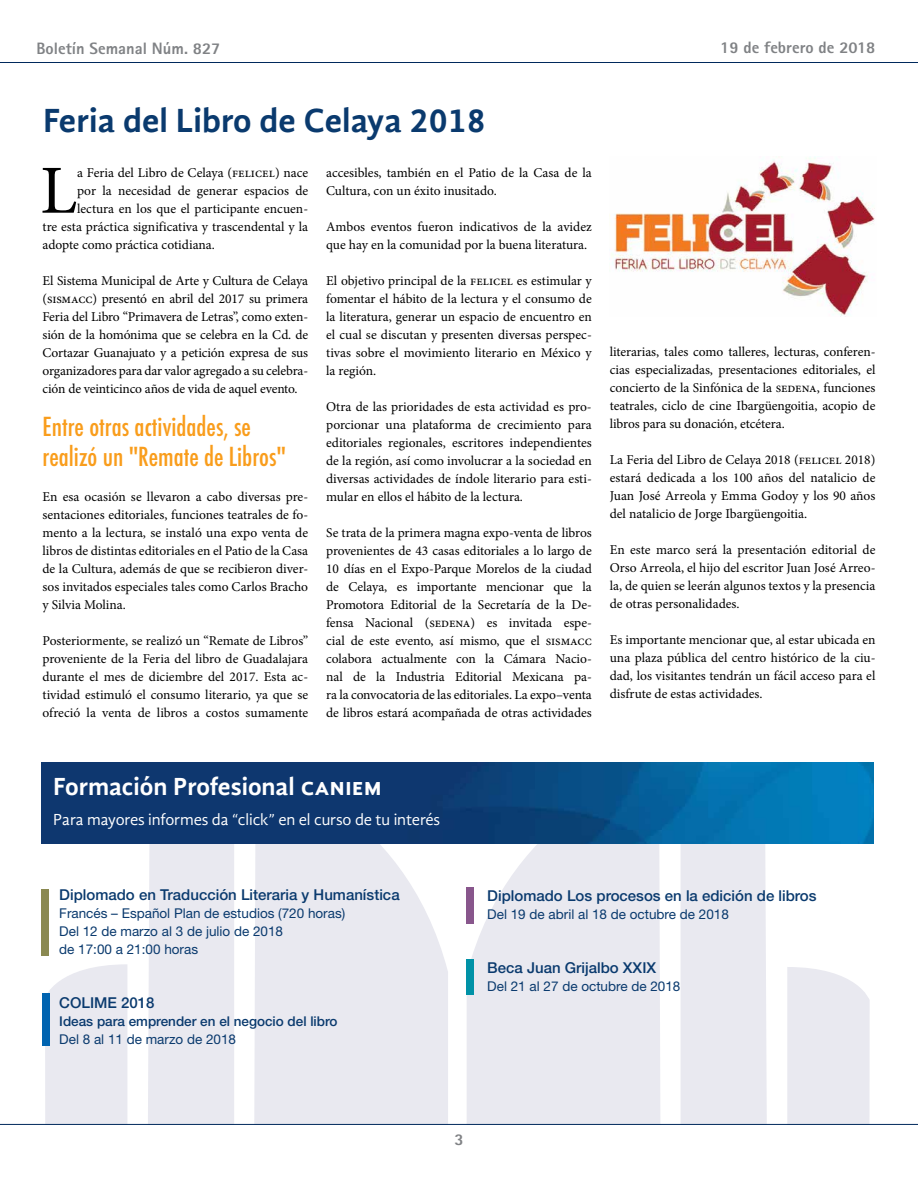
<style>
.page{position:relative;width:918px;height:1188px;background:#fff}
.page>*{position:absolute;margin:0;border:0;box-sizing:border-box;transform-origin:0 0}
.t1{font:68.85px "Minion Pro";color:#000}
.t2{font:700 34.5px "Gandhi Sans";color:#0a3a6e}
.t3{font:500 condensed 25.5px/30px "Futura";color:#f99d1c}
.t4{font:700 25.5px "Gandhi Sans";color:#fff}
.t5{font:16.5px "Gandhi Sans";letter-spacing:-.01em;color:#fff}
.t6{font:800 16.5px "Rotis Sans Serif";color:#808285}
.t7{font:500 15px "Helvetica Neue LT Std";color:#0a3a6e}
.t8{font:13.5px/18px "Minion Pro";letter-spacing:-.005em;color:#000;text-align:justify}
.t9{font:13.5px/18px "Helvetica Neue LT Std";color:#0a3a6e}
.t10{font:500 13.5px "Helvetica Neue LT Std";color:#0a3a6e}
</style>
<div class="page">
<hr style="left:0;top:62px;width:918px;height:1px;background:#00295c">
<svg style="left:768px;top:967px;width:102px;height:157px;fill:#e9e9f0"></svg>
<svg style="left:661px;top:843px;width:107px;height:281px;fill:#e9e9f0"></svg>
<svg style="left:467px;top:843px;width:194px;height:281px;fill:#e9e9f0"></svg>
<svg style="left:45px;top:964px;width:102px;height:160px;fill:#e9e9f0"></svg>
<svg style="left:147px;top:843px;width:107px;height:281px;fill:#e9e9f0"></svg>
<svg style="left:254px;top:843px;width:194px;height:281px;fill:#e9e9f0"></svg>
<img style="left:41px;top:763px;width:833px;height:80px">
<div style="left:41px;top:889px;width:7px;height:67px;background:#8a8951"></div>
<div style="left:43px;top:993px;width:7px;height:53px;background:#0063b0"></div>
<div style="left:466px;top:888px;width:7px;height:36px;background:#88568c"></div>
<div style="left:466px;top:959px;width:7px;height:36px;background:#0092a7"></div>
<img style="left:611px;top:156px;width:264px;height:161px">
<hr style="left:0;top:1124px;width:918px;height:1px;background:#00295c">
<p class="t6" style="left:36px;top:38px;width:185px">Boletín Semanal Núm. 827</p>
<p class="t6" style="left:720px;top:37px;width:157px">19 de febrero de 2018</p>
<h2 class="t2" style="left:43px;top:100px;width:444px">Feria del Libro de Celaya 2018</h2>
<p class="t8" style="left:326px;top:164px;width:267px">accesibles, también en el Patio de la Casa de la<br>Cultura, con un éxito inusitado.</p>
<p class="t8" style="left:326px;top:218px;width:267px">Ambos eventos fueron indicativos de la avidez que hay en la comunidad por la buena literatura.</p>
<p class="t8" style="left:326px;top:272px;width:267px">El objetivo principal de la felicel es estimular y fomentar el hábito de la lectura y el consumo de la literatura, generar un espacio de encuentro en el cual se discutan y presenten diversas perspec&shy;tivas sobre el movimiento literario en México y la región.</p>
<p class="t8" style="left:326px;top:398px;width:267px">Otra de las prioridades de esta actividad es pro&shy;porcionar una plataforma de crecimiento para editoriales regionales, escritores independientes de la región, así como involucrar a la sociedad en diversas actividades de índole literario para esti&shy;mular en ellos el hábito de la lectura.</p>
<p class="t8" style="left:326px;top:524px;width:267px">Se trata de la primera magna expo-venta de libros provenientes de 43 casas editoriales a lo largo de 10 días en el Expo-Parque Morelos de la ciudad de Celaya, es importante mencionar que la Promotora Editorial de la Secretaría de la De&shy;fensa Nacional (sedena) es invitada espe&shy;cial de este evento, así mismo, que el sismacc colabora actualmente con la Cámara Nacio&shy;nal de la Industria Editorial Mexicana pa&shy;ra la convocatoria de las editoriales. La expo–venta de libros estará acompañada de otras actividades</p>
<h1 class="t1" style="left:40px;top:145px;width:39px">L</h1>
<p class="t8" style="left:77px;top:163px;width:233px">a Feria del Libro de Celaya (felicel) nace</p>
<p class="t8" style="left:77px;top:181px;width:233px">por la necesidad de generar espacios de</p>
<p class="t8" style="left:77px;top:199px;width:233px">lectura en los que el participante encuen-</p>
<p class="t8" style="left:43px;top:217px;width:267px">tre esta práctica significativa y trascendental y la</p>
<p class="t8" style="left:43px;top:235px;width:174px">adopte como práctica cotidiana.</p>
<p class="t8" style="left:43px;top:271px;width:267px">El Sistema Municipal de Arte y Cultura de Celaya (sismacc) presentó en abril del 2017 su primera Feria del Libro “Primavera de Letras”, como exten&shy;sión de la homónima que se celebra en la Cd. de Cortazar Guanajuato y a petición expresa de sus organizadores para dar valor agregado a su celebra&shy;ción de veinticinco años de vida de aquel evento.</p>
<h3 class="t3" style="left:43px;top:412px;width:245px">Entre otras actividades, se realizó un "Remate de Libros"</h3>
<p class="t8" style="left:43px;top:487px;width:267px">En esa ocasión se llevaron a cabo diversas pre&shy;sentaciones editoriales, funciones teatrales de fo&shy;mento a la lectura, se instaló una expo venta de libros de distintas editoriales en el Patio de la Casa de la Cultura, además de que se recibieron diver&shy;sos invitados especiales tales como Carlos Bracho y Silvia Molina.</p>
<p class="t8" style="left:43px;top:631px;width:267px">Posteriormente, se realizó un “Remate de Libros” proveniente de la Feria del libro de Guadalajara durante el mes de diciembre del 2017. Esta ac&shy;tividad estimuló el consumo literario, ya que se ofreció la venta de libros a costos sumamente</p>
<p class="t8" style="left:610px;top:343px;width:267px">literarias, tales como talleres, lecturas, conferen&shy;cias especializadas, presentaciones editoriales, el concierto de la Sinfónica de la sedena, funciones teatrales, ciclo de cine Ibargüengoitia, acopio de libros para su donación, etcétera.</p>
<p class="t8" style="left:610px;top:451px;width:267px">La Feria del Libro de Celaya 2018 (felicel 2018) estará dedicada a los 100 años del natalicio de Juan José Arreola y Emma Godoy y los 90 años del natalicio de Jorge Ibargüengoitia.</p>
<p class="t8" style="left:610px;top:541px;width:267px">En este marco será la presentación editorial de Orso Arreola, el hijo del escritor Juan José Arreo&shy;la, de quien se leerán algunos textos y la presencia de otras personalidades.</p>
<p class="t8" style="left:610px;top:631px;width:267px">Es importante mencionar que, al estar ubicada en una plaza pública del centro histórico de la ciu&shy;dad, los visitantes tendrán un fácil acceso para el disfrute de estas actividades.</p>
<h3 class="t4" style="left:53px;top:772px;width:330px">Formación Profesional caniem</h3>
<p class="t5" style="left:53px;top:810px;width:389px">Para mayores informes da “click” en el curso de tu interés</p>
<p class="t7" style="left:59px;top:885px;width:342px">Diplomado en Traducción Literaria y Humanística</p>
<p class="t9" style="left:59px;top:904px;width:288px">Francés – Español Plan de estudios (720 horas)<br>Del 12 de marzo al 3 de julio de 2018<br>de 17:00 a 21:00 horas</p>
<p class="t7" style="left:59px;top:993px;width:97px">COLIME 2018</p>
<p class="t10" style="left:59px;top:1013px;width:280px">Ideas para emprender en el negocio del libro</p>
<p class="t9" style="left:59px;top:1030px;width:178px">Del 8 al 11 de marzo de 2018</p>
<p class="t7" style="left:487px;top:887px;width:331px">Diplomado Los procesos en la edición de libros</p>
<p class="t9" style="left:487px;top:905px;width:243px">Del 19 de abril al 18 de octubre de 2018</p>
<p class="t7" style="left:487px;top:959px;width:170px">Beca Juan Grijalbo XXIX</p>
<p class="t9" style="left:487px;top:977px;width:195px">Del 21 al 27 de octubre de 2018</p>
<p class="t6" style="left:455px;top:1129px;width:11px">3</p>
</div>
